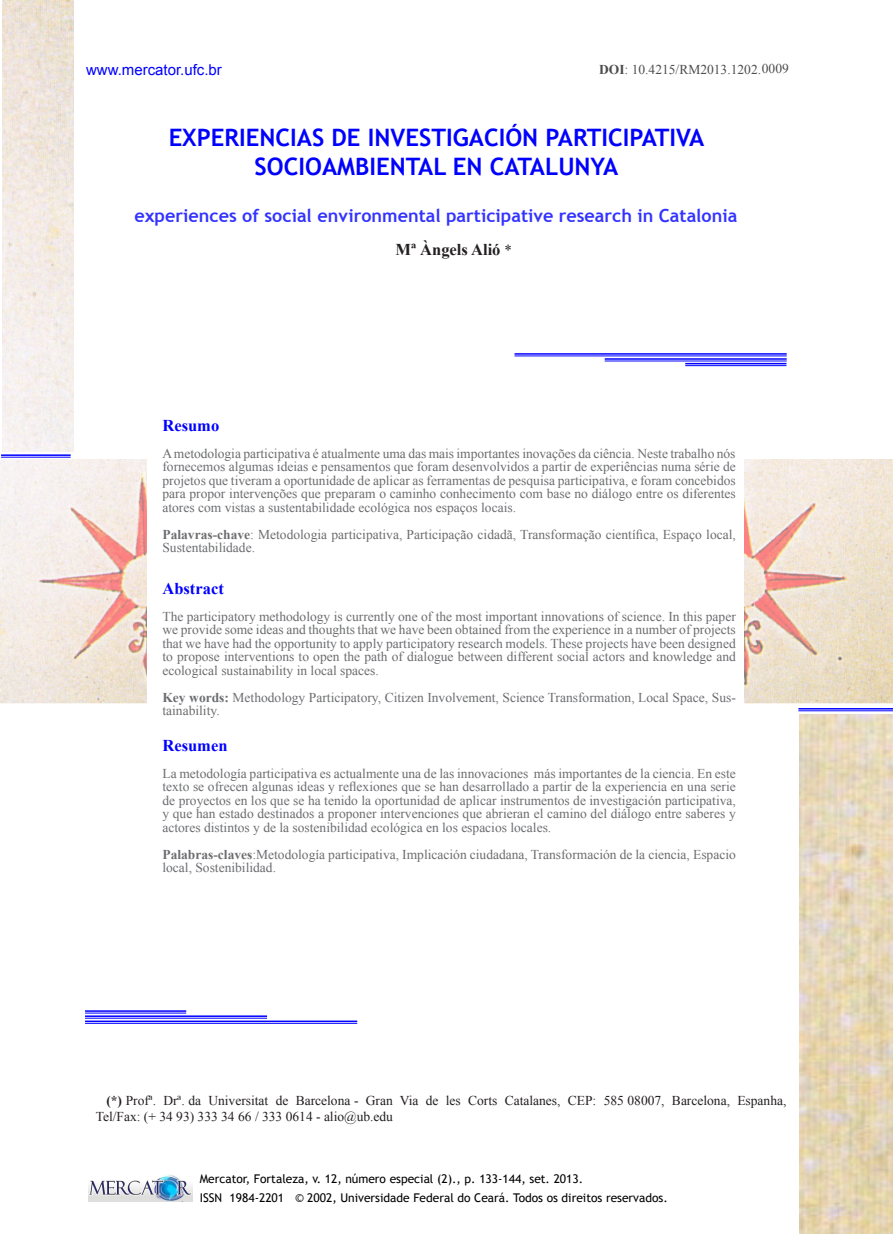
<style>
.page{position:relative;width:893px;height:1234px;background:#fff}
.page>*{position:absolute;margin:0;border:0;box-sizing:border-box;transform-origin:0 0}
.TÍTULO{font:700 24px/28.8px "Trebuchet MS";color:#00f;text-align:center}
.SUBTÍTULO_1{font:700 18px "Trebuchet MS";color:#33f}
.RESUMO{font:700 16.5px "Times New Roman";color:#00f}
.t1{font:700 16.5px "Times New Roman";color:#231f20}
.t2{font:15px "Arial";color:#00f}
.RESUMO-2{font:13.5px/13.5px "Times New Roman";color:#6c6d70;text-align:justify}
.NOTAS_NO_FIM_DO_TEXT{font:13.5px/16.2px "Times New Roman";color:#231f20}
.RESUMO-3{font:13.5px "Times New Roman";color:#4d4d4d}
.t3{font:12px/18.9px "Trebuchet MS";color:#000}
.s1{font-weight:700}
.s2{font-weight:400;font-size:15px}
</style>
<div class="page">
<img style="left:88px;top:1174px;width:105px;height:27px">
<img style="left:744px;top:459px;width:149px;height:244px">
<img style="left:0;top:459px;width:146px;height:244px">
<img style="left:2px;top:0;width:71px;height:451px">
<hr style="left:1px;top:454px;width:70px;height:2px;background:#00f">
<hr style="left:1px;top:457px;width:70px;height:1px;background:#00f">
<hr style="left:798px;top:708px;width:95px;height:1px;background:#00f">
<hr style="left:798px;top:710px;width:95px;height:1px;background:#00f">
<img style="left:799px;top:714px;width:94px;height:519px">
<hr style="left:514px;top:353px;width:273px;height:1px;background:#00f">
<hr style="left:514px;top:355px;width:273px;height:1px;background:#00f">
<hr style="left:605px;top:358px;width:182px;height:1px;background:#00f">
<hr style="left:605px;top:360px;width:182px;height:1px;background:#00f">
<hr style="left:685px;top:363px;width:101px;height:1px;background:#00f">
<hr style="left:685px;top:365px;width:101px;height:1px;background:#00f">
<hr style="left:85px;top:1020px;width:272px;height:1px;background:#00f">
<hr style="left:85px;top:1022px;width:272px;height:1px;background:#00f">
<hr style="left:85px;top:1015px;width:182px;height:1px;background:#00f">
<hr style="left:85px;top:1017px;width:182px;height:1px;background:#00f">
<hr style="left:85px;top:1010px;width:101px;height:1px;background:#00f">
<hr style="left:85px;top:1012px;width:101px;height:1px;background:#00f">
<p class="t2" style="left:86px;top:60px;width:137px">www.mercator.ufc.br</p>
<p class="RESUMO-3" style="left:599px;top:61px;width:191px"><span class="s1">DOI</span>: 10.4215/RM2013.1202. 0009</p>
<p class="TÍTULO" style="left:169px;top:123px;width:537px">EXPERIENCIAS DE INVESTIGACIÓN PARTICIPATIVA<br>SOCIOAMBIENTAL EN CATALUNYA</p>
<p class="SUBTÍTULO_1" style="left:134px;top:204px;width:604px">experiences of social environmental participative research in Catalonia</p>
<p class="t1" style="left:396px;top:237px;width:118px">Mª Àngels Alió <span class="s2">*</span></p>
<p class="RESUMO" style="left:162px;top:414px;width:58px">Resumo</p>
<p class="RESUMO-2" style="left:162px;top:446px;width:575px">A metodologia participativa é atualmente uma das mais importantes inovações da ciência. Neste trabalho nós fornecemos algumas ideias e pensamentos que foram desenvolvidos a partir de experiências numa série de projetos que tiveram a oportunidade de aplicar as ferramentas de pesquisa participativa, e foram concebidos para propor intervenções que preparam o caminho conhecimento com base no diálogo entre os diferentes atores com vistas a sustentabilidade ecológica nos espaços locais.</p>
<p class="RESUMO-2" style="left:162px;top:527px;width:575px"><span class="s1">Palavras-chave</span>: Metodologia participativa, Participação cidadã, Transformação científica, Espaço local,<br>Sustentabilidade.</p>
<p class="RESUMO" style="left:162px;top:576px;width:63px">Abstract</p>
<p class="RESUMO-2" style="left:162px;top:609px;width:575px">The participatory methodology is currently one of the most important innovations of science. In this paper we provide some ideas and thoughts that we have been obtained from the experience in a number of projects that we have had the opportunity to apply participatory research models. These projects have been designed to propose interventions to open the path of dialogue between different social actors and knowledge and ecological sustainability in local spaces.</p>
<p class="RESUMO-2" style="left:162px;top:690px;width:575px"><span class="s1">Key words:</span> Methodology Participatory, Citizen Involvement, Science Transformation, Local Space, Sus&shy;tainability.</p>
<p class="RESUMO" style="left:162px;top:733px;width:67px">Resumen</p>
<p class="RESUMO-2" style="left:162px;top:766px;width:575px">La metodología participativa es actualmente una de las innovaciones más importantes de la ciencia. En este texto se ofrecen algunas ideas y reflexiones que se han desarrollado a partir de la experiencia en una serie de proyectos en los que se ha tenido la oportunidad de aplicar instrumentos de investigación participativa, y que han estado destinados a proponer intervenciones que abrieran el camino del diálogo entre saberes y actores distintos y de la sostenibilidad ecológica en los espacios locales.</p>
<p class="RESUMO-2" style="left:162px;top:847px;width:575px"><span class="s1">Palabras-claves</span>:Metodología participativa, Implicación ciudadana, Transformación de la ciencia, Espacio local, Sostenibilidad.</p>
<p class="NOTAS_NO_FIM_DO_TEXT" style="left:96px;top:1091px;width:692px;text-indent:11px"><span class="s1">(*)</span> Profª. Drª. da Universitat de Barcelona - Gran Via de les Corts Catalanes, CEP: 585 08007, Barcelona, Espanha,<br>Tel/Fax: (+ 34 93) 333 34 66 / 333 0614 - alio@ub.edu</p>
<p class="t3" style="left:200px;top:1169px;width:470px">Mercator, Fortaleza, v. 12, número especial (2)., p. 133-144, set. 2013.<br>ISSN 1984-2201 © 2002, Universidade Federal do Ceará. Todos os direitos reservados.</p>
</div>
